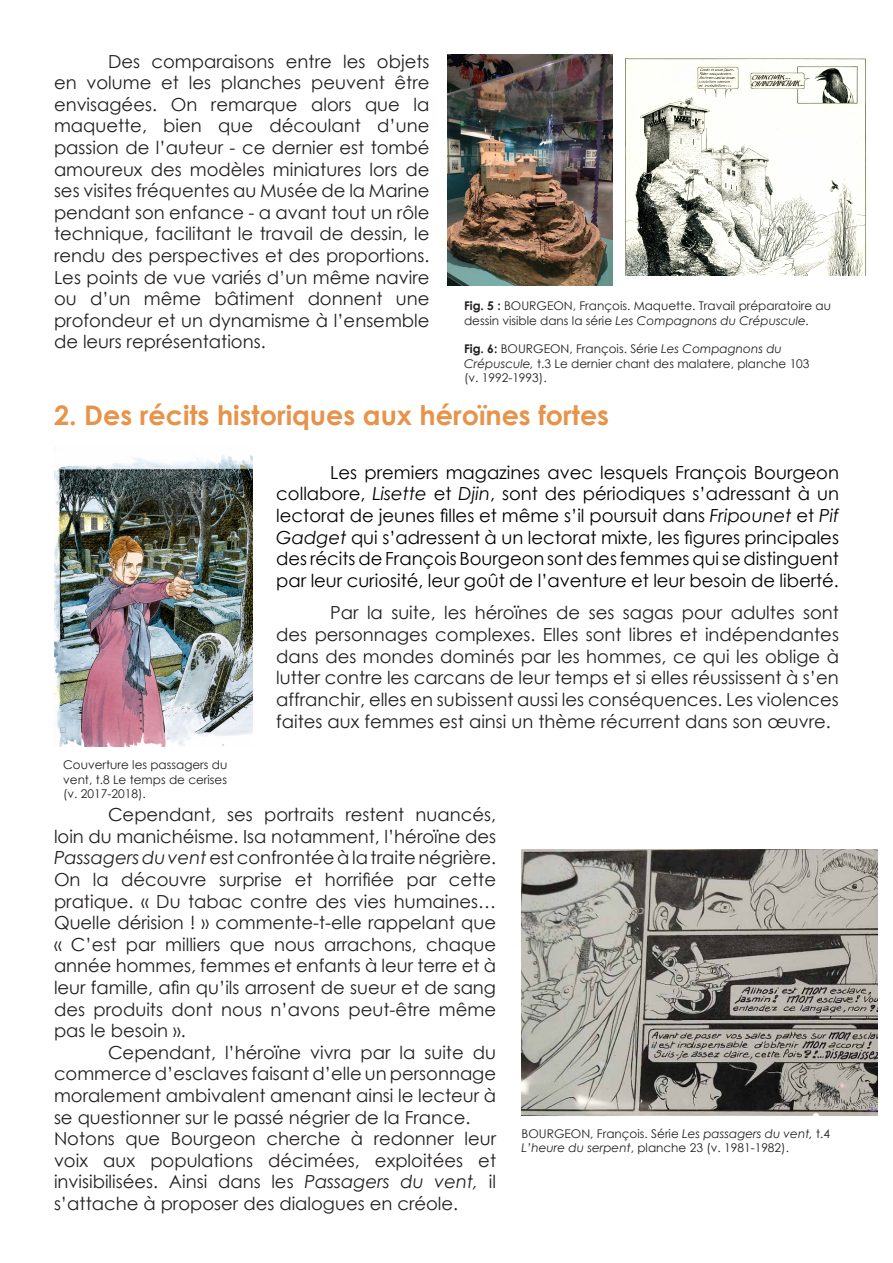
<style>
.page{position:relative;width:893px;height:1263px;background:#fff}
.page>*{position:absolute;margin:0;border:0;box-sizing:border-box;transform-origin:0 0}
.t1{font:700 27px "Century Gothic";color:#e7934a}
.t2{font:18px/21.6px "Century Gothic";color:#231f20;text-align:justify}
.t3{font:18px/21.6px "Century Gothic";color:#000;text-align:justify}
.t4{font:12px/14.4px "Century Gothic";color:#231f20}
.s1{font-weight:700}
.s2{font-style:italic}
</style>
<div class="page">
<img style="left:447px;top:54px;width:166px;height:232px">
<img style="left:625px;top:53px;width:244px;height:223px">
<img style="left:54px;top:455px;width:198px;height:291px">
<img style="left:522px;top:850px;width:356px;height:265px">
<p class="t2" style="left:54px;top:50px;width:377px;text-indent:54px">Des comparaisons entre les objets en volume et les planches peuvent être envisagées. On remarque alors que la maquette, bien que découlant d’une passion de l’auteur - ce dernier est tombé amoureux des modèles miniatures lors de ses visites fréquentes au Musée de la Marine pendant son enfance - a avant tout un rôle technique, facilitant le travail de dessin, le rendu des perspectives et des proportions.<br>Les points de vue variés d’un même navire ou d’un même bâtiment donnent une profondeur et un dynamisme à l’ensemble de leurs représentations.</p>
<p class="t4" style="left:464px;top:298px;width:368px"><span class="s1">Fig. 5 :</span> BOURGEON, François. Maquette. Travail préparatoire au dessin visible dans la série <span class="s2">Les Compagnons du Crépuscule.</span></p>
<p class="t4" style="left:464px;top:342px;width:319px"><span class="s1">Fig. 6:</span> BOURGEON, François. Série <span class="s2">Les Compagnons du</span></p>
<p class="t4" style="left:464px;top:356px;width:347px"><span class="s2">Crépuscule,</span> t.3 Le dernier chant des malatere, planche 103</p>
<p class="t4" style="left:464px;top:370px;width:84px">(v. 1992-1993).</p>
<p class="t1" style="left:54px;top:395px;width:557px">2. Des récits historiques aux héroïnes fortes</p>
<p class="t3" style="left:276px;top:461px;width:564px;text-indent:54px">Les premiers magazines avec lesquels François Bourgeon collabore, <span class="s2">Lisette</span> et <span class="s2">Djin</span>, sont des périodiques s’adressant à un lectorat de jeunes filles et même s’il poursuit dans <span class="s2">Fripounet</span> et <span class="s2">Pif Gadget</span> qui s’adressent à un lectorat mixte, les figures principales des récits de François Bourgeon sont des femmes qui se distinguent par leur curiosité, leur goût de l’aventure et leur besoin de liberté.</p>
<p class="t4" style="left:63px;top:758px;width:166px;text-align:justify">Couverture les passagers du vent, t.8 Le temps de cerises (v. 2017-2018).</p>
<p class="t2" style="left:276px;top:602px;width:564px;text-indent:54px">Par la suite, les héroïnes de ses sagas pour adultes sont des personnages complexes. Elles sont libres et indépendantes dans des mondes dominés par les hommes, ce qui les oblige à lutter contre les carcans de leur temps et si elles réussissent à s’en affranchir, elles en subissent aussi les conséquences. Les violences faites aux femmes est ainsi un thème récurrent dans son œuvre.</p>
<p class="t2" style="left:54px;top:803px;width:444px;text-indent:54px">Cependant, ses portraits restent nuancés, loin du manichéisme. Isa notamment, l’héroïne des <span class="s2">Passagers du vent</span> est confrontée à la traite négrière.<br>On la découvre surprise et horrifiée par cette pratique. « Du tabac contre des vies humaines… Quelle dérision ! » commente-t-elle rappelant que « C’est par milliers que nous arrachons, chaque année hommes, femmes et enfants à leur terre et à leur famille, afin qu’ils arrosent de sueur et de sang des produits dont nous n’avons peut-être même pas le besoin ».</p>
<p class="t2" style="left:54px;top:1041px;width:444px;text-align:left;text-indent:54px">Cependant, l’héroïne vivra par la suite du commerce d’esclaves faisant d’elle un personnage moralement ambivalent amenant ainsi le lecteur à se questionner sur le passé négrier de la France.<br>Notons que Bourgeon cherche à redonner leur voix aux populations décimées, exploitées et invisibilisées. Ainsi dans les <span class="s2">Passagers du vent,</span> il s’attache à proposer des dialogues en créole.</p>
<p class="t4" style="left:522px;top:1126px;width:310px">BOURGEON, François. Série <span class="s2">Les passagers du vent,</span> t.4</p>
<p class="t4" style="left:522px;top:1141px;width:269px"><span class="s2">L’heure du serpent</span>, planche 23 (v. 1981-1982).</p>
</div>
